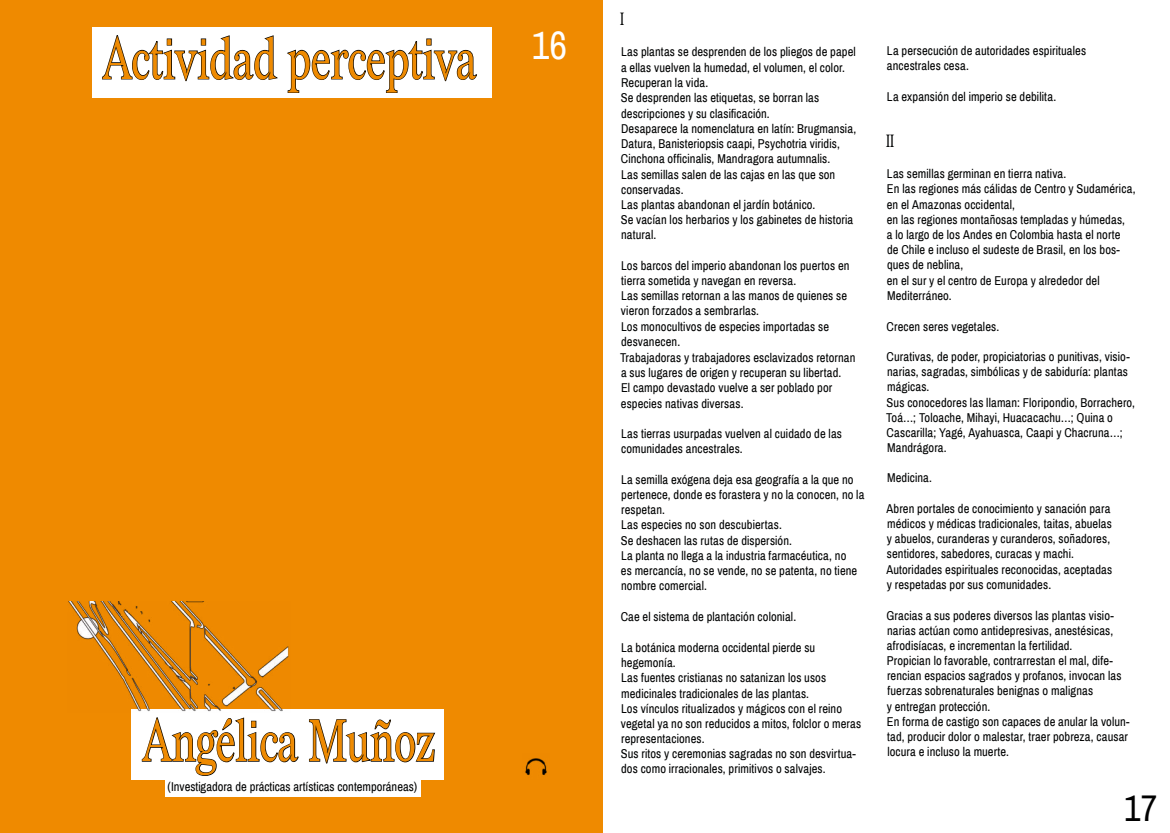
<style>
.page{position:relative;width:1170px;height:833px;background:#fff}
.page>*{position:absolute;margin:0;border:0;box-sizing:border-box;transform-origin:0 0}
.t1{font:58.88px "Redaction";color:#ef8a00;scale:.7 1}
.t2{font:38.75px "Archivo Narrow";color:#fff}
.t3{font:36.25px "Archivo Narrow";color:#000}
.t4{font:17.75px "Redaction";color:#010202;scale:.68 1}
.t5{font:12.5px/15.2px "Archivo Narrow";letter-spacing:.01em;color:#010202}
</style>
<div class="page">
<div style="left:0;top:0;width:602px;height:833px;background:#ef8a00"></div>
<div style="left:92px;top:27px;width:399px;height:70px;background:#fff"></div>
<div style="left:131px;top:710px;width:313px;height:70px;background:#fff"></div>
<svg style="left:102px;top:35px;width:375px;height:58px"></svg>
<svg style="left:141px;top:717px;width:158px;height:59px"></svg>
<svg style="left:309px;top:719px;width:126px;height:45px"></svg>
<img style="left:68px;top:601px;width:222px;height:111px">
<div style="left:164px;top:779px;width:256px;height:17px;background:#fff"></div>
<img style="left:525px;top:758px;width:22px;height:18px">
<h1 class="t1" style="left:102px;top:23px;width:536px">Actividad perceptiva</h1>
<h1 class="t1" style="left:142px;top:705px;width:420px">Angélica Muñoz</h1>
<p class="t5" style="left:167px;top:779px;width:251px">(Investigadora de prácticas artísticas contemporáneas)</p>
<h2 class="t2" style="left:532px;top:22px;width:37px">16</h2>
<h3 class="t4" style="left:620px;top:9px;width:7px">I</h3>
<p class="t5" style="left:620px;top:44px;width:237px">Las plantas se desprenden de los pliegos de papel a ellas vuelven la humedad, el volumen, el color.<br>Recuperan la vida.<br>Se desprenden las etiquetas, se borran las descripciones y su clasificación.<br>Desaparece la nomenclatura en latín: Brugmansia, Datura, Banisteriopsis caapi, Psychotria viridis, Cinchona officinalis, Mandragora autumnalis.<br>Las semillas salen de las cajas en las que son conservadas.<br>Las plantas abandonan el jardín botánico.<br>Se vacían los herbarios y los gabinetes de historia natural.</p>
<p class="t5" style="left:620px;top:258px;width:237px">Los barcos del imperio abandonan los puertos en tierra sometida y navegan en reversa.<br>Las semillas retornan a las manos de quienes se vieron forzados a sembrarlas.<br>Los monocultivos de especies importadas se desvanecen.<br>Trabajadoras y trabajadores esclavizados retornan a sus lugares de origen y recuperan su libertad.<br>El campo devastado vuelve a ser poblado por especies nativas diversas.</p>
<p class="t5" style="left:621px;top:427px;width:222px">Las tierras usurpadas vuelven al cuidado de las comunidades ancestrales.</p>
<p class="t5" style="left:620px;top:472px;width:245px">La semilla exógena deja esa geografía a la que no pertenece, donde es forastera y no la conocen, no la respetan.<br>Las especies no son descubiertas.<br>Se deshacen las rutas de dispersión.<br>La planta no llega a la industria farmacéutica, no<br>es mercancía, no se vende, no se patenta, no tiene nombre comercial.</p>
<p class="t5" style="left:620px;top:609px;width:177px">Cae el sistema de plantación colonial.</p>
<p class="t5" style="left:620px;top:640px;width:242px">La botánica moderna occidental pierde su hegemonía.<br>Las fuentes cristianas no satanizan los usos medicinales tradicionales de las plantas.<br>Los vínculos ritualizados y mágicos con el reino vegetal ya no son reducidos a mitos, folclor o meras representaciones.<br>Sus ritos y ceremonias sagradas no son desvirtua&shy;dos como irracionales, primitivos o salvajes.</p>
<p class="t5" style="left:886px;top:43px;width:201px">La persecución de autoridades espirituales ancestrales cesa.</p>
<p class="t5" style="left:886px;top:89px;width:171px">La expansión del imperio se debilita.</p>
<h3 class="t4" style="left:886px;top:130px;width:13px">II</h3>
<p class="t5" style="left:886px;top:166px;width:250px">Las semillas germinan en tierra nativa.<br>En las regiones más cálidas de Centro y Sudamérica, en el Amazonas occidental,<br>en las regiones montañosas templadas y húmedas,<br>a lo largo de los Andes en Colombia hasta el norte<br>de Chile e incluso el sudeste de Brasil, en los bos&shy;ques de neblina,<br>en el sur y el centro de Europa y alrededor del Mediterráneo.</p>
<p class="t5" style="left:886px;top:319px;width:114px">Crecen seres vegetales.</p>
<p class="t5" style="left:885px;top:350px;width:250px">Curativas, de poder, propiciatorias o punitivas, visio&shy;narias, sagradas, simbólicas y de sabiduría: plantas mágicas.<br>Sus conocedores las llaman: Floripondio, Borrachero, Toá…; Toloache, Mihayi, Huacacachu…; Quina o Cascarilla; Yagé, Ayahuasca, Caapi y Chacruna…; Mandrágora.</p>
<p class="t5" style="left:887px;top:470px;width:47px">Medicina.</p>
<p class="t5" style="left:886px;top:501px;width:227px">Abren portales de conocimiento y sanación para médicos y médicas tradicionales, taitas, abuelas y abuelos, curanderas y curanderos, soñadores, sentidores, sabedores, curacas y machi.<br>Autoridades espirituales reconocidas, aceptadas y respetadas por sus comunidades.</p>
<p class="t5" style="left:886px;top:608px;width:244px">Gracias a sus poderes diversos las plantas visio&shy;narias actúan como antidepresivas, anestésicas, afrodisíacas, e incrementan la fertilidad.<br>Propician lo favorable, contrarrestan el mal, dife&shy;rencian espacios sagrados y profanos, invocan las fuerzas sobrenaturales benignas o malignas<br>y entregan protección.<br>En forma de castigo son capaces de anular la volun&shy;tad, producir dolor o malestar, traer pobreza, causar locura e incluso la muerte.</p>
<h3 class="t3" style="left:1124px;top:786px;width:35px">17</h3>
</div>
